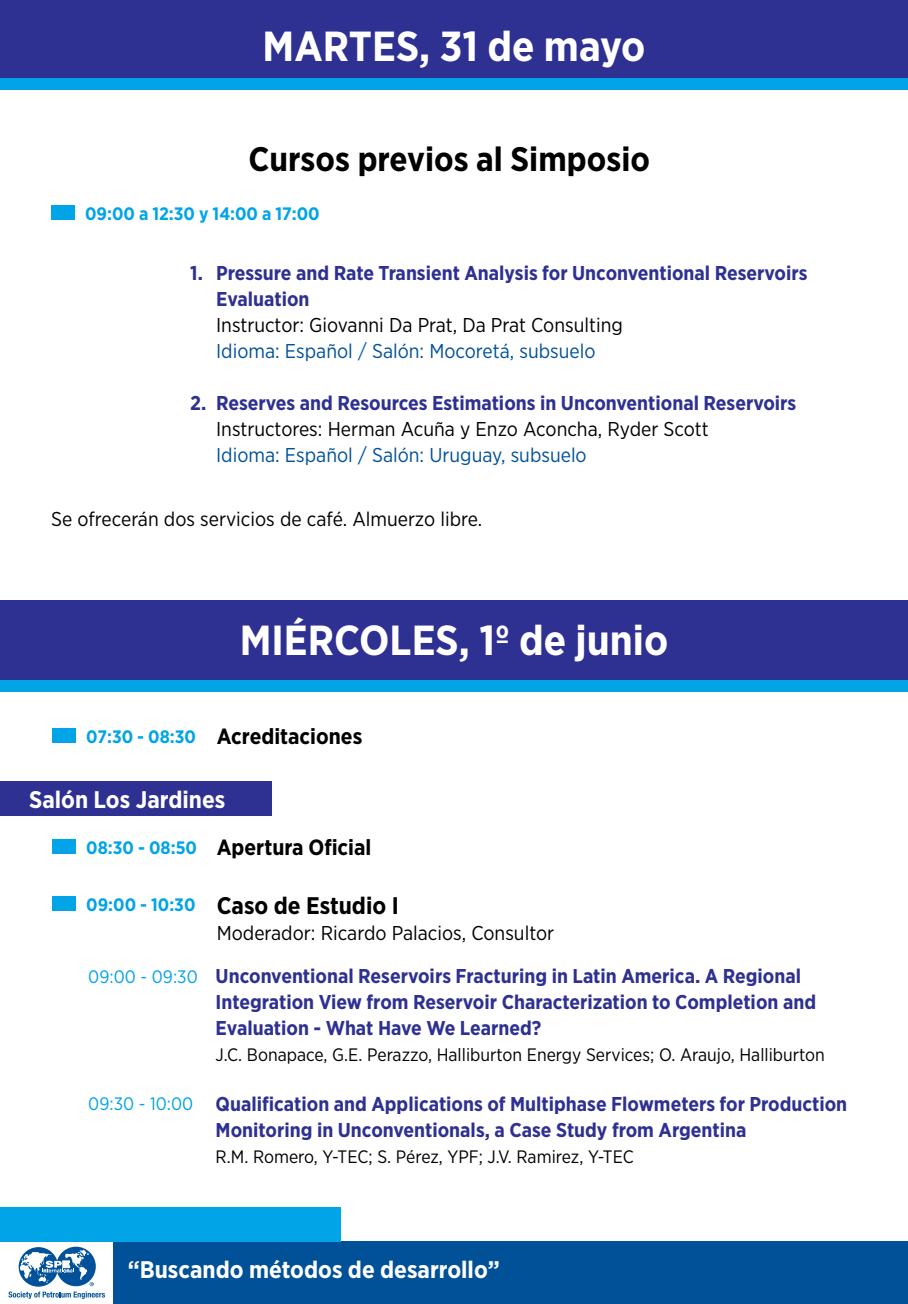
<style>
.page{position:relative;width:908px;height:1304px;background:#fff}
.page>*{position:absolute;margin:0;border:0;box-sizing:border-box;transform-origin:0 0}
.t1{font:700 42px "Gotham Narrow";color:#fff}
.t2{font:700 34px "Gotham Narrow";color:#000}
.t3{font:700 24px "Gotham Narrow";color:#fff}
.t4{font:700 24px "Gotham Narrow";color:#000}
.t5{font:700 22px "Gotham Narrow";color:#000}
.t6{font:700 20px/26px "Gotham Narrow";color:#2e3092}
.t7{font:20px/26px "Gotham Narrow";color:#000}
.t8{font:20px "Gotham Narrow";color:#005198}
.t9{font:18px "Gotham Narrow";color:#000}
.t10{font:700 18px "Gotham Narrow";color:#00a4e7}
.t11{font:18px "Gotham Narrow";color:#00a4e7}
.s1{color:#005198}
.s2{color:#005db9}
</style>
<div class="page">
<div style="left:113px;top:1242px;width:794px;height:62px;background:#005198"></div>
<div style="left:0;top:1208px;width:340px;height:34px;background:#00a4e7"></div>
<svg style="left:19px;top:1247px;width:39px;height:40px"></svg>
<div style="left:56px;top:1247px;width:40px;height:39px;background:#005199;border-radius:50%"></div>
<svg style="left:9px;top:1249px;width:96px;height:50px"></svg>
<div style="left:0;top:600px;width:907px;height:91px;background:#2e3092"></div>
<div style="left:0;top:680px;width:907px;height:12px;background:#00a4e7"></div>
<div style="left:0;top:0;width:907px;height:89px;background:#2e3092"></div>
<div style="left:0;top:78px;width:907px;height:12px;background:#00a4e7"></div>
<div style="left:51px;top:206px;width:24px;height:14px;background:#00a4e7"></div>
<div style="left:52px;top:728px;width:24px;height:14px;background:#00a4e7"></div>
<div style="left:52px;top:897px;width:24px;height:14px;background:#00a4e7"></div>
<div style="left:52px;top:840px;width:24px;height:14px;background:#00a4e7"></div>
<div style="left:0;top:782px;width:272px;height:34px;background:#2e3092"></div>
<h1 class="t1" style="left:262px;top:20px;width:384px">MARTES, 31 de mayo</h1>
<h2 class="t2" style="left:248px;top:137px;width:403px">Cursos previos al Simposio</h2>
<p class="t10" style="left:85px;top:202px;width:236px">09:00 a 12:30 y 14:00 a 17:00</p>
<p class="t6" style="left:216px;top:260px;width:592px;text-indent:-26px">1. Pressure and Rate Transient Analysis for Unconventional Reservoirs<br>Evaluation</p>
<p class="t7" style="left:216px;top:312px;width:408px">Instructor: Giovanni Da Prat, Da Prat Consulting<br><span class="s1">Idioma: Español</span> <span class="s2">/</span> <span class="s1">Salón: Mocoretá, subsuelo</span></p>
<p class="t6" style="left:190px;top:390px;width:607px">2. Reserves and Resources Estimations in Unconventional Reservoirs</p>
<p class="t7" style="left:216px;top:416px;width:494px">Instructores: Herman Acuña y Enzo Aconcha, Ryder Scott</p>
<p class="t8" style="left:216px;top:443px;width:372px">Idioma: Español / Salón: Uruguay, subsuelo</p>
<p class="t7" style="left:51px;top:505px;width:432px">Se ofrecerán dos servicios de café. Almuerzo libre.</p>
<h1 class="t1" style="left:239px;top:613px;width:430px">MIÉRCOLES, 1º de junio</h1>
<p class="t10" style="left:86px;top:725px;width:111px">07:30 - 08:30</p>
<p class="t5" style="left:217px;top:722px;width:147px">Acreditaciones</p>
<p class="t3" style="left:29px;top:784px;width:198px">Salón Los Jardines</p>
<p class="t10" style="left:86px;top:836px;width:112px">08:30 - 08:50</p>
<p class="t5" style="left:217px;top:833px;width:156px">Apertura Oficial</p>
<p class="t10" style="left:86px;top:893px;width:111px">09:00 - 10:30</p>
<p class="t4" style="left:217px;top:890px;width:183px">Caso de Estudio I</p>
<p class="t7" style="left:217px;top:919px;width:339px">Moderador: Ricardo Palacios, Consultor</p>
<p class="t11" style="left:88px;top:966px;width:111px">09:00 - 09:30</p>
<p class="t11" style="left:88px;top:1092px;width:106px">09:30 - 10:00</p>
<p class="t6" style="left:215px;top:963px;width:601px">Unconventional Reservoirs Fracturing in Latin America. A Regional<br>Integration View from Reservoir Characterization to Completion and<br>Evaluation - What Have We Learned?</p>
<p class="t9" style="left:215px;top:1043px;width:610px">J.C. Bonapace, G.E. Perazzo, Halliburton Energy Services; O. Araujo, Halliburton</p>
<p class="t6" style="left:215px;top:1091px;width:633px">Qualification and Applications of Multiphase Flowmeters for Production<br>Monitoring in Unconventionals, a Case Study from Argentina</p>
<p class="t9" style="left:215px;top:1145px;width:419px">R.M. Romero, Y-TEC; S. Pérez, YPF; J.V. Ramirez, Y-TEC</p>
<p class="t3" style="left:128px;top:1254px;width:373px">“Buscando métodos de desarrollo”</p>
</div>
